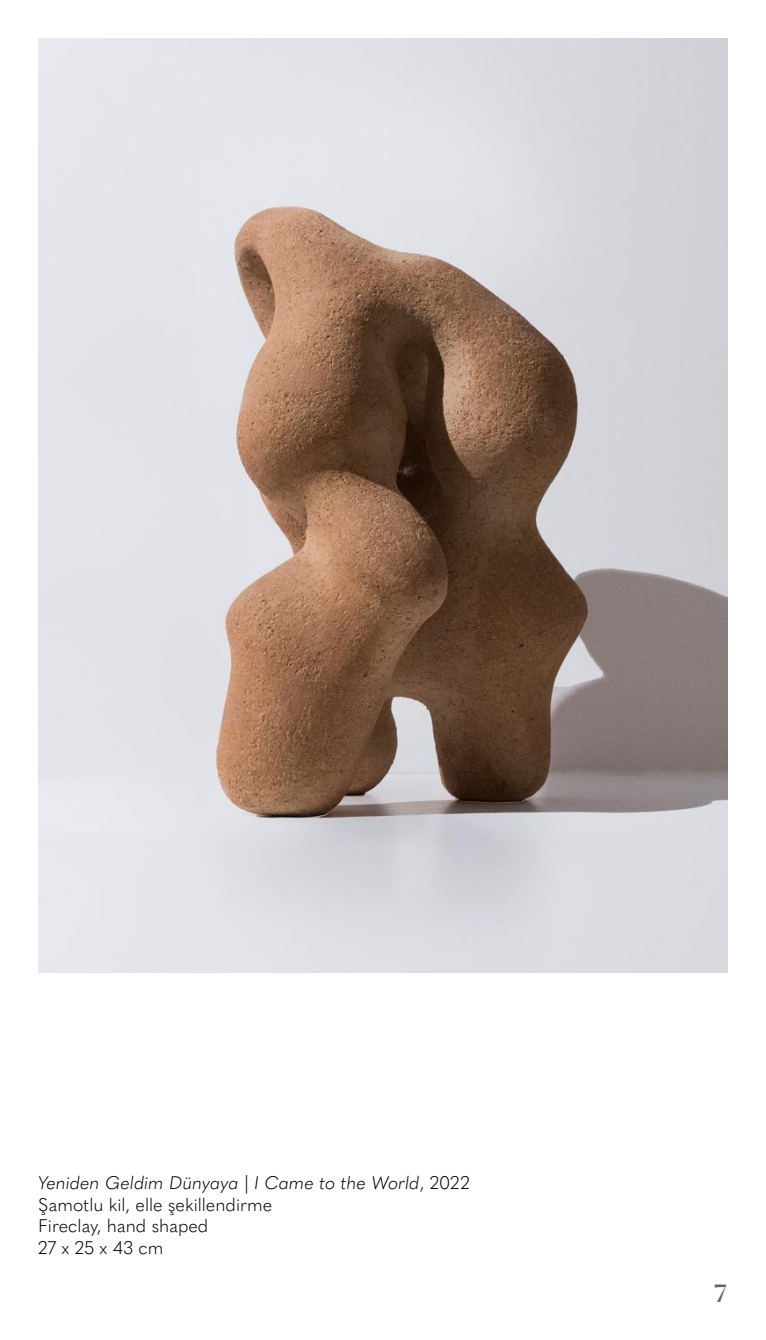
<style>
.page{position:relative;width:766px;height:1340px;background:#fff}
.page>*{position:absolute;margin:0;border:0;box-sizing:border-box;transform-origin:0 0}
.t1{font:24.75px "Tangerine";color:#6d5e56}
.t2{font:300 18px "Quasimoda";color:#000}
.t3{font:italic 300 18px "Quasimoda";color:#000}
.s1{font-style:normal}
</style>
<div class="page">
<img style="left:38px;top:38px;width:689px;height:934px">
<p class="t3" style="left:38px;top:1168px;width:433px">Yeniden Geldim Dünyaya | I Came to the World<span class="s1">, 2022</span></p>
<p class="t2" style="left:38px;top:1190px;width:235px">Şamotlu kil, elle şekillendirme</p>
<p class="t2" style="left:38px;top:1212px;width:171px">Fireclay, hand shaped</p>
<p class="t2" style="left:38px;top:1233px;width:127px">27 x 25 x 43 cm</p>
<h1 class="t1" style="left:713px;top:1277px;width:16px">7</h1>
</div>
